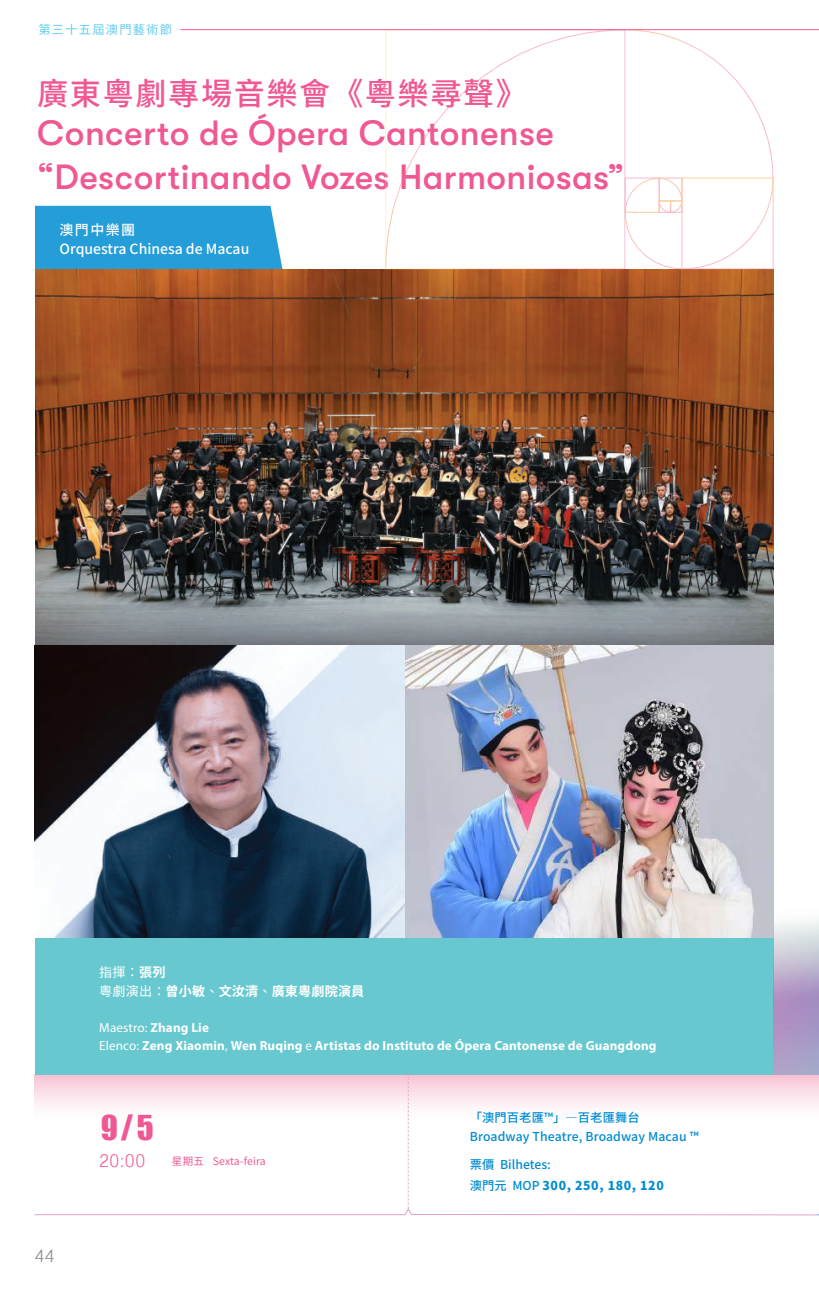
<style>
.page{position:relative;width:819px;height:1290px;background:#fff}
.page>*{position:absolute;margin:0;border:0;box-sizing:border-box;transform-origin:0 0}
.t1{font:500 35px/43.8px "GT Walsheim";letter-spacing:.01em;color:#f05893}
.t2{font:31.5px "Impact";color:#f05893}
.t3{font:500 31.15px "Noto Sans TC";letter-spacing:.05em;color:#f05893}
.t4{font:300 18.38px "Helvetica";color:#f05893;scale:.9 1}
.t5{font:300 17.5px "Helvetica";color:#8a8c8f}
.t6{font:500 14px/18.4px "Noto Sans TC";color:#fff}
.t7{font:700 13.12px/18.4px "Myriad Pro";letter-spacing:.01em;color:#fff}
.t8{font:700 13.12px/18.4px "Noto Sans TC";letter-spacing:.01em;color:#fff}
.t9{font:500 12.25px/19.2px "Noto Sans TC";letter-spacing:.01em;color:#008cd0}
.t10{font:12.25px "Noto Sans TC";letter-spacing:.1em;color:#64cdef}
.t11{font:10.5px "Noto Sans TC";letter-spacing:.005em;color:#f05893}
.s1{font-weight:400}
.s2{font-weight:900}
</style>
<div class="page">
<div style="left:35px;top:206px;width:248px;height:63px;background:#249dd8"></div>
<div style="left:35px;top:269px;width:738px;height:805px;background:#67c9cf"></div>
<img style="left:35px;top:269px;width:738px;height:376px">
<img style="left:35px;top:645px;width:738px;height:293px">
<svg style="left:625px;top:30px;width:148px;height:239px"></svg>
<svg style="left:385px;top:30px;width:240px;height:239px"></svg>
<svg style="left:34px;top:1074px;width:785px;height:141px"></svg>
<img style="left:773px;top:898px;width:46px;height:176px">
<hr style="left:180px;top:29px;width:639px;height:1px;background:#f05893">
<p class="t10" style="left:38px;top:23px;width:135px">第三十五屆澳門藝術節</p>
<h3 class="t3" style="left:37px;top:76px;width:491px">廣東粵劇專場音樂會《粵樂尋聲》</h3>
<h1 class="t1" style="left:37px;top:111px;width:588px">Concerto de Ópera Cantonense “Descortinando Vozes Harmoniosas”</h1>
<p class="t6" style="left:60px;top:221px;width:191px">澳門中樂團<br>Orquestra Chinesa de Macau</p>
<p class="t8" style="left:99px;top:963px;width:266px"><span class="s1">指揮：</span>張列<br><span class="s1">粵劇演出：</span>曾小敏<span class="s1">、</span>文汝清<span class="s1">、</span>廣東粵劇院演員</p>
<p class="t7" style="left:99px;top:1017px;width:558px"><span class="s1">Maestro:</span> Zhang Lie<br><span class="s1">Elenco:</span> Zeng Xiaomin<span class="s1">,</span> Wen Ruqing <span class="s1">e</span> Artistas do Instituto de Ópera Cantonense de Guangdong</p>
<h3 class="t5" style="left:35px;top:1241px;width:21px">44</h3>
<h2 class="t2" style="left:101px;top:1103px;width:54px">9/5</h2>
<h3 class="t4" style="left:100px;top:1145px;width:52px">20:00</h3>
<p class="t11" style="left:172px;top:1155px;width:95px">星期五 Sexta-feira</p>
<p class="t9" style="left:469px;top:1108px;width:230px">「澳門百老匯™」—百老匯舞台<br>Broadway Theatre, Broadway Macau ™</p>
<p class="t9" style="left:469px;top:1154px;width:195px;line-height:21px">票價 Bilhetes:<br>澳門元 MOP <span class="s2">300, 250, 180, 120</span></p>
</div>
